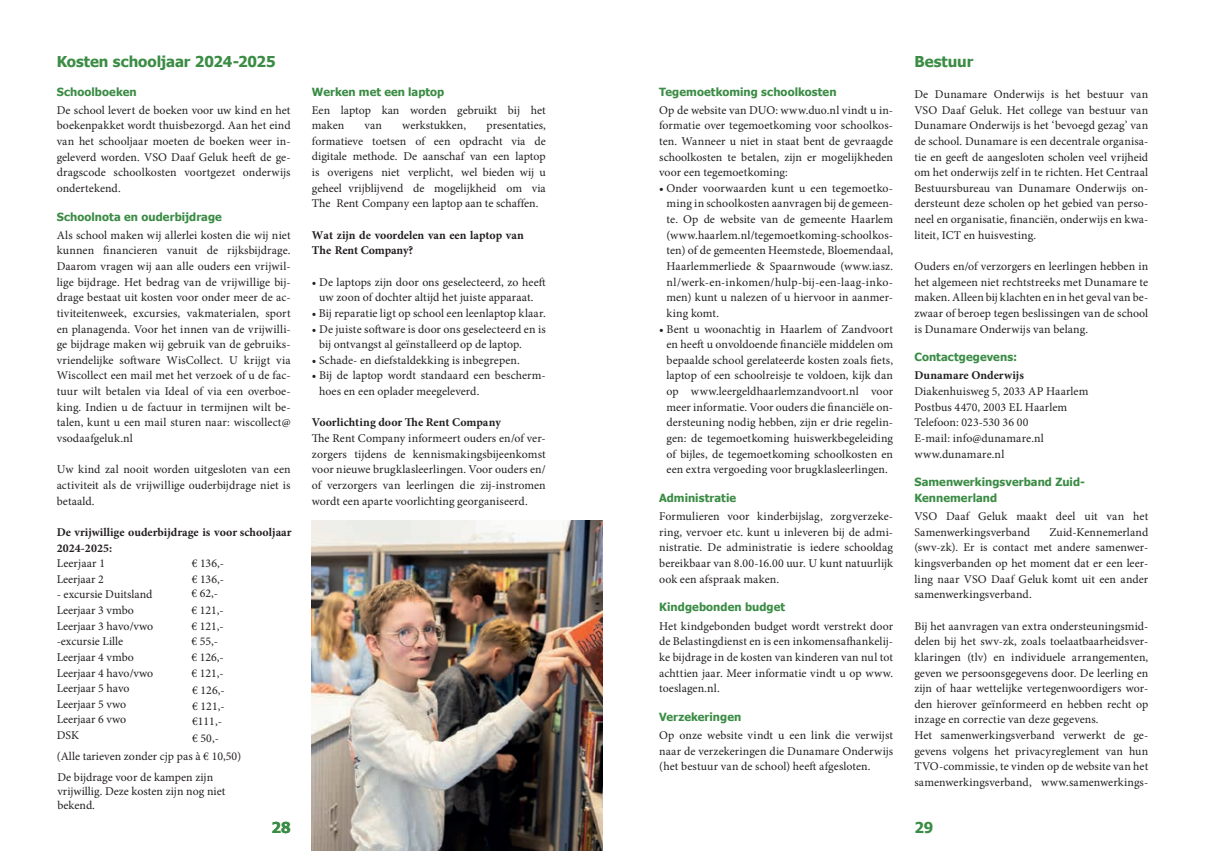
<style>
.page{position:relative;width:1205px;height:851px;background:#fff}
.page>*{position:absolute;margin:0;border:0;box-sizing:border-box;transform-origin:0 0}
.t1{font:700 15px "Tahoma";letter-spacing:-.005em;color:#3b8c45}
.t2{font:11.88px/15.6px "Minion Pro";color:#231f20;text-align:justify}
.t3{font:700 11.88px/15.6px "Minion Pro";color:#231f20}
.t4{font:11.88px/14.2px "Minion Pro";color:#221e1f}
.t5{font:11.88px "Minion Pro";letter-spacing:.02em;color:#231f20}
.t6{font:700 11.25px/15.6px "Tahoma";letter-spacing:.005em;color:#3b8c45}
</style>
<div class="page">
<img style="left:312px;top:520px;width:290px;height:330px">
<p class="t1" style="left:57px;top:51px;width:220px">Kosten schooljaar 2024-2025</p>
<p class="t6" style="left:57px;top:83px;width:82px">Schoolboeken</p>
<p class="t2" style="left:57px;top:102px;width:235px">De school levert de boeken voor uw kind en het boekenpakket wordt thuisbezorgd. Aan het eind van het schooljaar moeten de boeken weer in&shy;geleverd worden. VSO Daaf Geluk heeft de ge&shy;dragscode schoolkosten voortgezet onderwijs ondertekend.</p>
<p class="t6" style="left:57px;top:208px;width:167px">Schoolnota en ouderbijdrage</p>
<p class="t2" style="left:57px;top:227px;width:236px">Als school maken wij allerlei kosten die wij niet kunnen financieren vanuit de rijksbijdrage.<br>Daarom vragen wij aan alle ouders een vrijwil&shy;lige bijdrage. Het bedrag van de vrijwillige bij&shy;drage bestaat uit kosten voor onder meer de ac&shy;tiviteitenweek, excursies, vakmaterialen, sport en planagenda. Voor het innen van de vrijwilli&shy;ge bijdrage maken wij gebruik van de gebruiks&shy;vriendelijke software WisCollect. U krijgt via Wiscollect een mail met het verzoek of u de fac&shy;tuur wilt betalen via Ideal of via een overboe&shy;king. Indien u de factuur in termijnen wilt be&shy;talen, kunt u een mail sturen naar: wiscollect@ vsodaafgeluk.nl</p>
<p class="t2" style="left:57px;top:461px;width:235px">Uw kind zal nooit worden uitgesloten van een activiteit als de vrijwillige ouderbijdrage niet is betaald.</p>
<p class="t3" style="left:57px;top:524px;width:236px">De vrijwillige ouderbijdrage is voor schooljaar<br>2024-2025:</p>
<p class="t5" style="left:57px;top:555px;width:50px">Leerjaar 1</p>
<p class="t2" style="left:192px;top:555px;width:34px">€ 136,- € 136,-</p>
<p class="t2" style="left:191px;top:602px;width:34px">€ 121,- € 121,-</p>
<p class="t2" style="left:191px;top:649px;width:34px">€ 126,- € 121,-</p>
<p class="t2" style="left:192px;top:681px;width:34px;line-height:16.4px">€ 126,- € 121,-</p>
<p class="t2" style="left:192px;top:713px;width:31px">€111,-</p>
<p class="t2" style="left:57px;top:571px;width:49px">Leerjaar 2</p>
<p class="t2" style="left:57px;top:586px;width:98px;text-align:left">- excursie Duitsland<br>Leerjaar 3 vmbo<br>Leerjaar 3 havo/vwo -excursie Lille<br>Leerjaar 4 vmbo<br>Leerjaar 4 havo/vwo<br>Leerjaar 5 havo<br>Leerjaar 5 vwo<br>Leerjaar 6 vwo<br>DSK</p>
<p class="t4" style="left:191px;top:586px;width:28px">€ 62,-</p>
<p class="t4" style="left:191px;top:634px;width:28px">€ 55,-</p>
<p class="t2" style="left:57px;top:728px;width:186px;line-height:18.1px;text-indent:136px">€ 50,- (Alle tarieven zonder cjp pas à € 10,50)</p>
<p class="t4" style="left:57px;top:770px;width:169px">De bijdrage voor de kampen zijn vrijwillig. Deze kosten zijn nog niet bekend.</p>
<p class="t1" style="left:271px;top:816px;width:21px">28</p>
<p class="t6" style="left:312px;top:83px;width:134px">Werken met een laptop</p>
<p class="t2" style="left:312px;top:102px;width:235px">Een laptop kan worden gebruikt bij het maken</p>
<p class="t2" style="left:365px;top:118px;width:19px">van</p>
<p class="t2" style="left:402px;top:118px;width:65px">werkstukken,</p>
<p class="t2" style="left:312px;top:118px;width:235px;text-indent:175px">presentaties, formatieve toetsen of een opdracht via de digitale methode. De aanschaf van een laptop is overigens niet verplicht, wel bieden wij u geheel vrijblijvend de mogelijkheid om via The Rent Company een laptop aan te schaffen.</p>
<p class="t3" style="left:312px;top:227px;width:213px">Wat zijn de voordelen van een laptop van<br>The Rent Company?</p>
<p class="t2" style="left:312px;top:274px;width:235px;text-align:center">• De laptops zijn door ons geselecteerd, zo heeft uw zoon of dochter altijd het juiste apparaat.</p>
<p class="t2" style="left:312px;top:305px;width:235px">• Bij reparatie ligt op school een leenlaptop klaar.</p>
<p class="t2" style="left:319px;top:321px;width:228px;text-indent:-7px">• De juiste software is door ons geselecteerd en is bij ontvangst al geïnstalleerd op de laptop.</p>
<p class="t2" style="left:312px;top:352px;width:209px">• Schade- en diefstaldekking is inbegrepen.</p>
<p class="t2" style="left:319px;top:368px;width:228px;text-indent:-7px">• Bij de laptop wordt standaard een bescherm&shy;hoes en een oplader meegeleverd.</p>
<p class="t3" style="left:312px;top:414px;width:191px">Voorlichting door The Rent Company</p>
<p class="t2" style="left:312px;top:430px;width:235px">The Rent Company informeert ouders en/of ver&shy;zorgers tijdens de kennismakingsbijeenkomst voor nieuwe brugklasleerlingen. Voor ouders en/ of verzorgers van leerlingen die zij-instromen wordt een aparte voorlichting georganiseerd.</p>
<p class="t6" style="left:659px;top:83px;width:179px">Tegemoetkoming schoolkosten</p>
<p class="t2" style="left:659px;top:102px;width:235px">Op de website van DUO: www.duo.nl vindt u in&shy;formatie over tegemoetkoming voor schoolkos&shy;ten. Wanneer u niet in staat bent de gevraagde schoolkosten te betalen, zijn er mogelijkheden voor een tegemoetkoming:</p>
<p class="t2" style="left:666px;top:180px;width:228px;text-indent:-7px">• Onder voorwaarden kunt u een tegemoetko&shy;ming in schoolkosten aanvragen bij de gemeen&shy;te. Op de website van de gemeente Haarlem (www.haarlem.nl/tegemoetkoming-schoolkos&shy;ten) of de gemeenten Heemstede, Bloemendaal, Haarlemmerliede &amp; Spaarnwoude (www.iasz. nl/werk-en-inkomen/hulp-bij-een-laag-inko&shy;men) kunt u nalezen of u hiervoor in aanmer&shy;king komt.</p>
<p class="t2" style="left:666px;top:321px;width:228px;text-indent:-7px">• Bent u woonachtig in Haarlem of Zandvoort en heeft u onvoldoende financiële middelen om bepaalde school gerelateerde kosten zoals fiets, laptop of een schoolreisje te voldoen, kijk dan op www.leergeldhaarlemzandvoort.nl voor meer informatie. Voor ouders die financiële on&shy;dersteuning nodig hebben, zijn er drie regelin&shy;gen: de tegemoetkoming huiswerkbegeleiding of bijles, de tegemoetkoming schoolkosten en een extra vergoeding voor brugklasleerlingen.</p>
<p class="t6" style="left:659px;top:489px;width:79px">Administratie</p>
<p class="t2" style="left:659px;top:508px;width:235px">Formulieren voor kinderbijslag, zorgverzeke&shy;ring, vervoer etc. kunt u inleveren bij de admi&shy;nistratie. De administratie is iedere schooldag bereikbaar van 8.00-16.00 uur. U kunt natuurlijk ook een afspraak maken.</p>
<p class="t6" style="left:659px;top:598px;width:128px">Kindgebonden budget</p>
<p class="t2" style="left:659px;top:618px;width:235px">Het kindgebonden budget wordt verstrekt door de Belastingdienst en is een inkomensafhankelij&shy;ke bijdrage in de kosten van kinderen van nul tot achttien jaar. Meer informatie vindt u op www. toeslagen.nl.</p>
<p class="t6" style="left:659px;top:708px;width:84px">Verzekeringen</p>
<p class="t2" style="left:659px;top:727px;width:235px">Op onze website vindt u een link die verwijst naar de verzekeringen die Dunamare Onderwijs (het bestuur van de school) heeft afgesloten.</p>
<p class="t1" style="left:914px;top:51px;width:60px">Bestuur</p>
<p class="t2" style="left:914px;top:86px;width:235px">De Dunamare Onderwijs is het bestuur van VSO Daaf Geluk. Het college van bestuur van Dunamare Onderwijs is het ‘bevoegd gezag’ van de school. Dunamare is een decentrale organisa&shy;tie en geeft de aangesloten scholen veel vrijheid om het onderwijs zelf in te richten. Het Centraal Bestuursbureau van Dunamare Onderwijs on&shy;dersteunt deze scholen op het gebied van perso&shy;neel en organisatie, financiën, onderwijs en kwa&shy;liteit, ICT en huisvesting.</p>
<p class="t2" style="left:914px;top:258px;width:235px">Ouders en/of verzorgers en leerlingen hebben in het algemeen niet rechtstreeks met Dunamare te maken. Alleen bij klachten en in het geval van be&shy;zwaar of beroep tegen beslissingen van de school is Dunamare Onderwijs van belang.</p>
<p class="t6" style="left:914px;top:348px;width:104px">Contactgegevens:</p>
<p class="t3" style="left:914px;top:367px;width:111px">Dunamare Onderwijs</p>
<p class="t2" style="left:914px;top:383px;width:175px;text-align:left">Diakenhuisweg 5, 2033 AP Haarlem<br>Postbus 4470, 2003 EL Haarlem<br>Telefoon: 023-530 36 00<br>E-mail: info@dunamare.nl www.dunamare.nl</p>
<p class="t6" style="left:914px;top:473px;width:172px">Samenwerkingsverband Zuid-<br>Kennemerland</p>
<p class="t2" style="left:914px;top:508px;width:235px">VSO Daaf Geluk maakt deel uit van het<br>Samenwerkingsverband</p>
<p class="t2" style="left:914px;top:524px;width:235px;text-indent:135px">Zuid-Kennemerland (swv-zk). Er is contact met andere samenwer&shy;kingsverbanden op het moment dat er een leer&shy;ling naar VSO Daaf Geluk komt uit een ander samenwerkingsverband.</p>
<p class="t2" style="left:914px;top:618px;width:235px;text-align:left">Bij het aanvragen van extra ondersteuningsmid&shy;delen bij het swv-zk, zoals toelaatbaarheidsver&shy;klaringen (tlv) en individuele arrangementen, geven we persoonsgegevens door. De leerling en zijn of haar wettelijke vertegenwoordigers wor&shy;den hierover geïnformeerd en hebben recht op inzage en correctie van deze gegevens.<br>Het samenwerkingsverband verwerkt de ge&shy;gevens volgens het privacyreglement van hun TVO-commissie, te vinden op de website van het samenwerkingsverband, www.samenwerkings-</p>
<p class="t1" style="left:914px;top:816px;width:20px">29</p>
</div>
